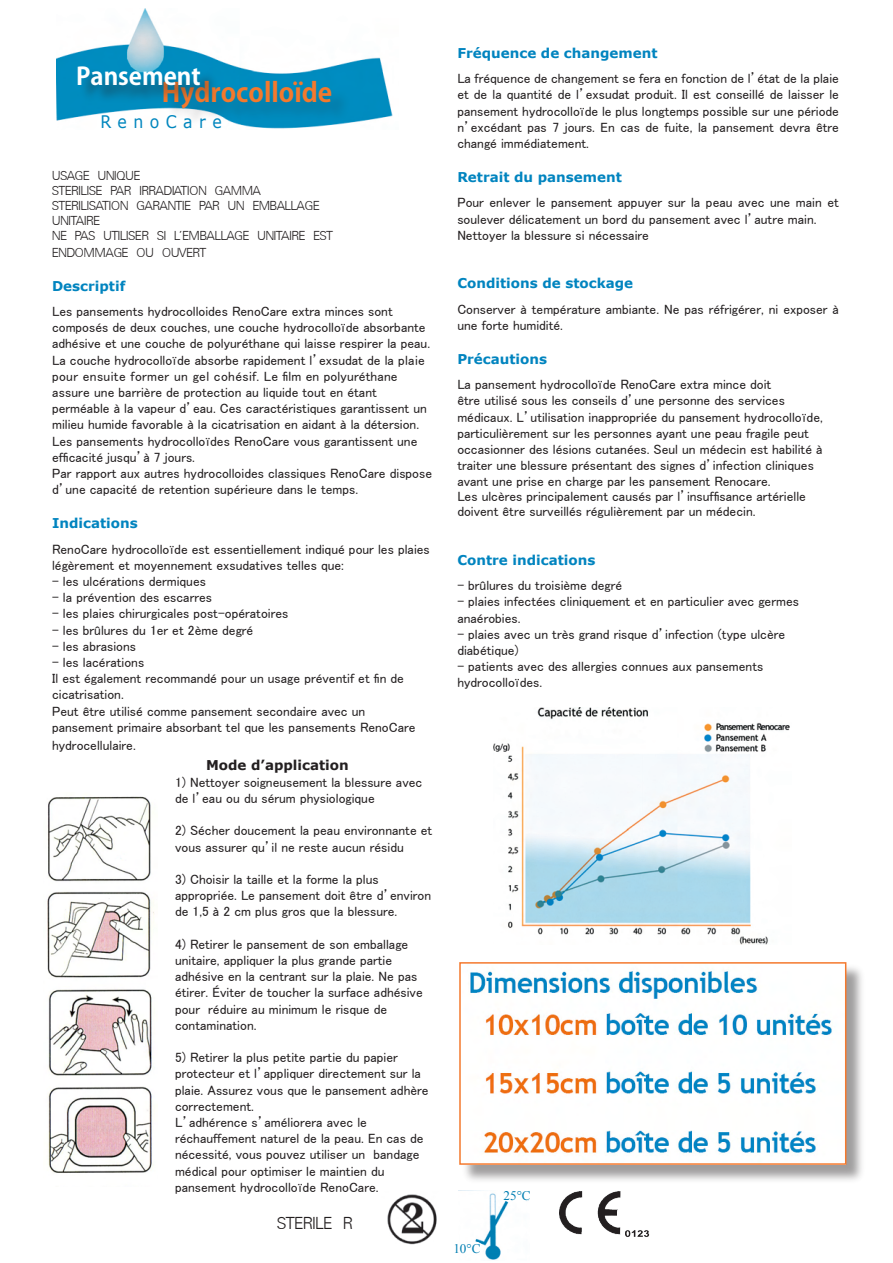
<style>
.page{position:relative;width:893px;height:1263px;background:#fff}
.page>*{position:absolute;margin:0;border:0;box-sizing:border-box;transform-origin:0 0}
.t1{font:700 26.25px "Koz Go Std";color:#f4792d}
.t2{font:700 24px "Koz Go Std";color:#fff}
.t3{font:300 18px "Universal";color:#231f20}
.t4{font:17.4px "Verdana";letter-spacing:.41em;color:#0086be;scale:.91 1}
.t5{font:13.5px/16.2px "MS P Gothic";color:#231f20}
.t6{font:300 13.5px/15.3px "Universal";color:#231f20}
.t7{font:700 13.5px "Verdana";color:#0184bf}
.t8{font:700 13.5px "Verdana";color:#231f20}
.t9{font:13.2px "Times New Roman";color:#007eb2}
</style>
<div class="page">
<img style="left:57px;top:9px;width:336px;height:120px">
<div style="left:164px;top:83px;width:187px;height:45px;background:#231f20;opacity:.2"></div>
<div style="left:78px;top:68px;width:141px;height:37px;background:#231f20;opacity:.48"></div>
<img style="left:47px;top:796px;width:107px;height:377px">
<img style="left:493px;top:707px;width:297px;height:238px">
<img style="left:559px;top:1191px;width:91px;height:46px">
<img style="left:387px;top:1194px;width:50px;height:51px">
<img style="left:459px;top:1190px;width:70px;height:70px">
<div style="left:462px;top:1242px;width:21px;height:13px;background:#fff;border-radius:50%"></div>
<div style="left:462px;top:1241px;width:21px;height:14px;border:1px solid #fff;border-radius:50%"></div>
<div style="left:502px;top:1189px;width:29px;height:13px;background:#fff;border-radius:50%"></div>
<div style="left:502px;top:1188px;width:29px;height:15px;border:1px solid #fff;border-radius:50%"></div>
<div style="left:460px;top:963px;width:407px;height:222px;background:#231f20;opacity:.44"></div>
<img style="left:462px;top:965px;width:381px;height:197px">
<div style="left:459px;top:962px;width:387px;height:203px;border:2px solid #f4792d"></div>
<h2 class="t2" style="left:76px;top:60px;width:126px">Pansement</h2>
<h1 class="t1" style="left:162px;top:76px;width:172px">Hydrocolloïde</h1>
<p class="t4" style="left:100px;top:111px;width:135px">RenoCare</p>
<p class="t6" style="left:52px;top:168px;width:282px">USAGE UNIQUE<br>STERILISE PAR IRRADIATION GAMMA<br>STERILISATION GARANTIE PAR UN EMBALLAGE<br>UNITAIRE<br>NE PAS UTILISER SI L’EMBALLAGE UNITAIRE EST<br>ENDOMMAGE OU OUVERT</p>
<p class="t7" style="left:52px;top:277px;width:75px">Descriptif</p>
<p class="t5" style="left:52px;top:303px;width:381px">Les pansements hydrocolloides RenoCare extra minces sont composés de deux couches, une couche hydrocolloïde absorbante adhésive et une couche de polyuréthane qui laisse respirer la peau.<br>La couche hydrocolloïde absorbe rapidement l’exsudat de la plaie pour ensuite former un gel cohésif. Le film en polyuréthane assure une barrière de protection au liquide tout en étant perméable à la vapeur d’eau. Ces caractéristiques garantissent un milieu humide favorable à la cicatrisation en aidant à la détersion.<br>Les pansements hydrocolloïdes RenoCare vous garantissent une efficacité jusqu’à 7 jours.<br>Par rapport aux autres hydrocolloides classiques RenoCare dispose d’une capacité de retention supérieure dans le temps.</p>
<p class="t7" style="left:52px;top:515px;width:87px">Indications</p>
<p class="t5" style="left:52px;top:540px;width:379px">RenoCare hydrocolloïde est essentiellement indiqué pour les plaies légèrement et moyennement exsudatives telles que:</p>
<p class="t5" style="left:52px;top:573px;width:155px">- les ulcérations dermiques</p>
<p class="t5" style="left:52px;top:589px;width:162px">- la prévention des escarres</p>
<p class="t5" style="left:52px;top:605px;width:238px">- les plaies chirurgicales post-opératoires</p>
<p class="t5" style="left:52px;top:621px;width:203px">- les brûlures du 1er et 2ème degré</p>
<p class="t5" style="left:52px;top:638px;width:85px">- les abrasions</p>
<p class="t5" style="left:52px;top:654px;width:365px">- les lacérations<br>Il est également recommandé pour un usage préventif et fin de cicatrisation.<br>Peut être utilisé comme pansement secondaire avec un pansement primaire absorbant tel que les pansements RenoCare</p>
<p class="t5" style="left:52px;top:737px;width:85px">hydrocellulaire.</p>
<p class="t8" style="left:206px;top:757px;width:144px">Mode d’application</p>
<p class="t5" style="left:175px;top:774px;width:249px">1) Nettoyer soigneusement la blessure avec de l’eau ou du sérum physiologique</p>
<p class="t5" style="left:175px;top:822px;width:259px">2) Sécher doucement la peau environnante et vous assurer qu’il ne reste aucun résidu</p>
<p class="t5" style="left:175px;top:871px;width:258px">3) Choisir la taille et la forme la plus appropriée. Le pansement doit être d’environ de 1,5 à 2 cm plus gros que la blessure.</p>
<p class="t5" style="left:175px;top:936px;width:249px">4) Retirer le pansement de son emballage unitaire, appliquer la plus grande partie adhésive en la centrant sur la plaie. Ne pas étirer. Éviter de toucher la surface adhésive pour réduire au minimum le risque de contamination.</p>
<p class="t5" style="left:175px;top:1049px;width:255px">5) Retirer la plus petite partie du papier protecteur et l’appliquer directement sur la plaie. Assurez vous que le pansement adhère correctement.<br>L’adhérence s’améliorera avec le réchauffement naturel de la peau. En cas de nécessité, vous pouvez utiliser un bandage médical pour optimiser le maintien du pansement hydrocolloïde RenoCare.</p>
<h3 class="t3" style="left:277px;top:1214px;width:77px">STERILE R</h3>
<p class="t7" style="left:457px;top:44px;width:202px">Fréquence de changement</p>
<p class="t5" style="left:457px;top:70px;width:383px;text-align:justify">La fréquence de changement se fera en fonction de l’état de la plaie et de la quantité de l’exsudat produit. Il est conseillé de laisser le pansement hydrocolloïde le plus longtemps possible sur une période n’excédant pas 7 jours. En cas de fuite, la pansement devra être changé immédiatement.</p>
<p class="t7" style="left:457px;top:169px;width:166px">Retrait du pansement</p>
<p class="t5" style="left:457px;top:194px;width:383px">Pour enlever le pansement appuyer sur la peau avec une main et soulever délicatement un bord du pansement avec l’autre main.<br>Nettoyer la blessure si nécessaire</p>
<p class="t7" style="left:457px;top:275px;width:177px">Conditions de stockage</p>
<p class="t5" style="left:457px;top:301px;width:383px">Conserver à température ambiante. Ne pas réfrigérer, ni exposer à une forte humidité.</p>
<p class="t7" style="left:457px;top:350px;width:91px">Précautions</p>
<p class="t5" style="left:457px;top:376px;width:367px">La pansement hydrocolloïde RenoCare extra mince doit<br>être utilisé sous les conseils d’une personne des services médicaux. L’utilisation inappropriée du pansement hydrocolloïde, particulièrement sur les personnes ayant une peau fragile peut occasionner des lésions cutanées. Seul un médecin est habilité à traiter une blessure présentant des signes d’infection cliniques avant une prise en charge par les pansement Renocare.<br>Les ulcères principalement causés par l’insuffisance artérielle doivent être surveillés régulièrement par un médecin.</p>
<p class="t7" style="left:457px;top:551px;width:140px">Contre indications</p>
<p class="t5" style="left:457px;top:577px;width:166px">- brûlures du troisième degré</p>
<p class="t5" style="left:457px;top:593px;width:343px">- plaies infectées cliniquement et en particulier avec germes anaérobies.</p>
<p class="t5" style="left:457px;top:626px;width:329px">- plaies avec un très grand risque d’infection (type ulcère diabétique)</p>
<p class="t5" style="left:457px;top:658px;width:307px">- patients avec des allergies connues aux pansements hydrocolloïdes.</p>
<p class="t9" style="left:453px;top:1239px;width:29px">10°C</p>
<p class="t9" style="left:504px;top:1186px;width:29px">25°C</p>
</div>
